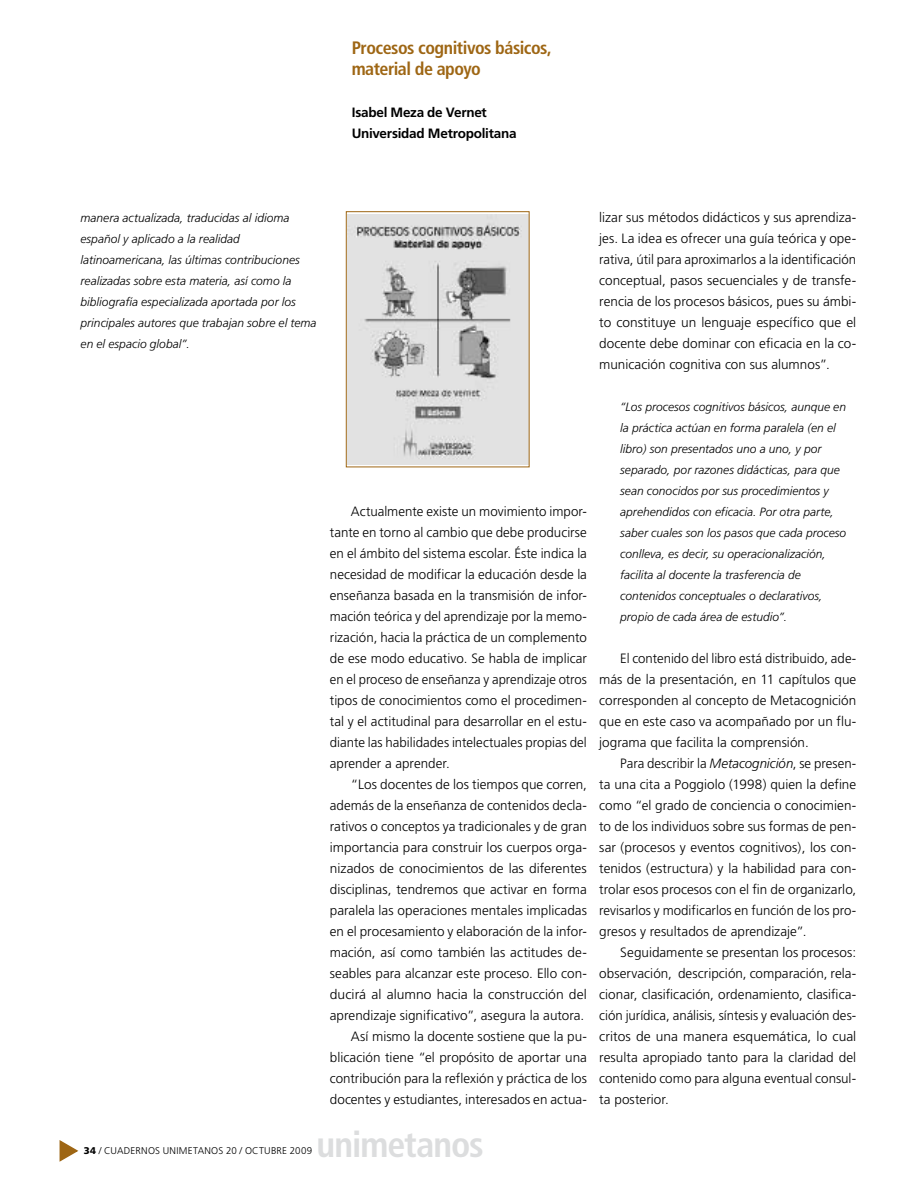
<style>
.page{position:relative;width:918px;height:1188px;background:#fff}
.page>*{position:absolute;margin:0;border:0;box-sizing:border-box;transform-origin:0 0}
.t1{font:700 condensed 36px "Frutiger";letter-spacing:-.03em;color:#dcddde}
.t2{font:700 condensed 18px/21px "Frutiger";letter-spacing:-.03em;color:#9e6614}
.t3{font:300 13.5px/21px "Frutiger";letter-spacing:.005em;color:#000;text-align:justify}
.t4{font:700 13.5px/21px "Frutiger";letter-spacing:-.02em;color:#000}
.t5{font:italic 300 12px/21px "Frutiger";color:#000}
.t6{font:300 9.75px "Frutiger";letter-spacing:.025em;color:#000}
.s1{font-style:italic}
.s2{font-weight:900}
</style>
<div class="page">
<svg style="left:59px;top:1140px;width:20px;height:22px"></svg>
<img style="left:348px;top:214px;width:180px;height:251px">
<div style="left:346px;top:211px;width:184px;height:256px;border:1px solid #9e6614"></div>
<h2 class="t2" style="left:352px;top:37px;width:202px">Procesos cognitivos básicos, material de apoyo</h2>
<p class="t4" style="left:352px;top:102px;width:166px">Isabel Meza de Vernet<br>Universidad Metropolitana</p>
<p class="t5" style="left:81px;top:207px;width:238px">manera actualizada, traducidas al idioma español y aplicado a la realidad latinoamericana, las últimas contribuciones realizadas sobre esta materia, así como la bibliografía especializada aportada por los principales autores que trabajan sobre el tema en el espacio global”.</p>
<p class="t3" style="left:599px;top:207px;width:259px">lizar sus métodos didácticos y sus aprendiza&shy;jes. La idea es ofrecer una guía teórica y ope&shy;rativa, útil para aproximarlos a la identificación conceptual, pasos secuenciales y de transfe&shy;rencia de los procesos básicos, pues su ámbi&shy;to constituye un lenguaje específico que el docente debe dominar con eficacia en la co&shy;municación cognitiva con sus alumnos”.</p>
<p class="t5" style="left:620px;top:396px;width:228px">“Los procesos cognitivos básicos, aunque en la práctica actúan en forma paralela (en el libro) son presentados uno a uno, y por separado, por razones didácticas, para que sean conocidos por sus procedimientos y aprehendidos con eficacia. Por otra parte, saber cuales son los pasos que cada proceso conlleva, es decir, su operacionalización, facilita al docente la trasferencia de contenidos conceptuales o declarativos, propio de cada área de estudio”.</p>
<p class="t3" style="left:599px;top:648px;width:259px;text-indent:21px">El contenido del libro está distribuido, ade&shy;más de la presentación, en 11 capítulos que corresponden al concepto de Metacognición que en este caso va acompañado por un flu&shy;jograma que facilita la comprensión.</p>
<p class="t3" style="left:599px;top:753px;width:259px;text-indent:21px">Para describir la <span class="s1">Metacognición</span>, se presen&shy;ta una cita a Poggiolo (1998) quien la define como “el grado de conciencia o conocimien&shy;to de los individuos sobre sus formas de pen&shy;sar (procesos y eventos cognitivos), los con&shy;tenidos (estructura) y la habilidad para con&shy;trolar esos procesos con el fin de organizarlo, revisarlos y modificarlos en función de los pro&shy;gresos y resultados de aprendizaje”.</p>
<p class="t3" style="left:599px;top:942px;width:259px;text-indent:21px">Seguidamente se presentan los procesos: observación, descripción, comparación, rela&shy;cionar, clasificación, ordenamiento, clasifica&shy;ción jurídica, análisis, síntesis y evaluación des&shy;critos de una manera esquemática, lo cual resulta apropiado tanto para la claridad del contenido como para alguna eventual consul&shy;ta posterior.</p>
<p class="t3" style="left:330px;top:501px;width:259px;text-indent:21px">Actualmente existe un movimiento impor&shy;tante en torno al cambio que debe producirse en el ámbito del sistema escolar. Éste indica la necesidad de modificar la educación desde la enseñanza basada en la transmisión de infor&shy;mación teórica y del aprendizaje por la memo&shy;rización, hacia la práctica de un complemento de ese modo educativo. Se habla de implicar en el proceso de enseñanza y aprendizaje otros tipos de conocimientos como el procedimen&shy;tal y el actitudinal para desarrollar en el estu&shy;diante las habilidades intelectuales propias del aprender a aprender.</p>
<p class="t3" style="left:330px;top:774px;width:259px;text-align:right">“Los docentes de los tiempos que corren, además de la enseñanza de contenidos decla&shy;rativos o conceptos ya tradicionales y de gran importancia para construir los cuerpos orga&shy;nizados de conocimientos de las diferentes disciplinas, tendremos que activar en forma paralela las operaciones mentales implicadas en el procesamiento y elaboración de la infor&shy;mación, así como también las actitudes de&shy;seables para alcanzar este proceso. Ello con&shy;ducirá al alumno hacia la construcción del aprendizaje significativo”, asegura la autora.<br>Así mismo la docente sostiene que la pu&shy;blicación tiene “el propósito de aportar una contribución para la reflexión y práctica de los docentes y estudiantes, interesados en actua-</p>
<h1 class="t1" style="left:317px;top:1123px;width:169px">unimetanos</h1>
<p class="t6" style="left:84px;top:1146px;width:230px"><span class="s2">34</span> / cuadernos unimetanos 20 / octubre 2009</p>
</div>
